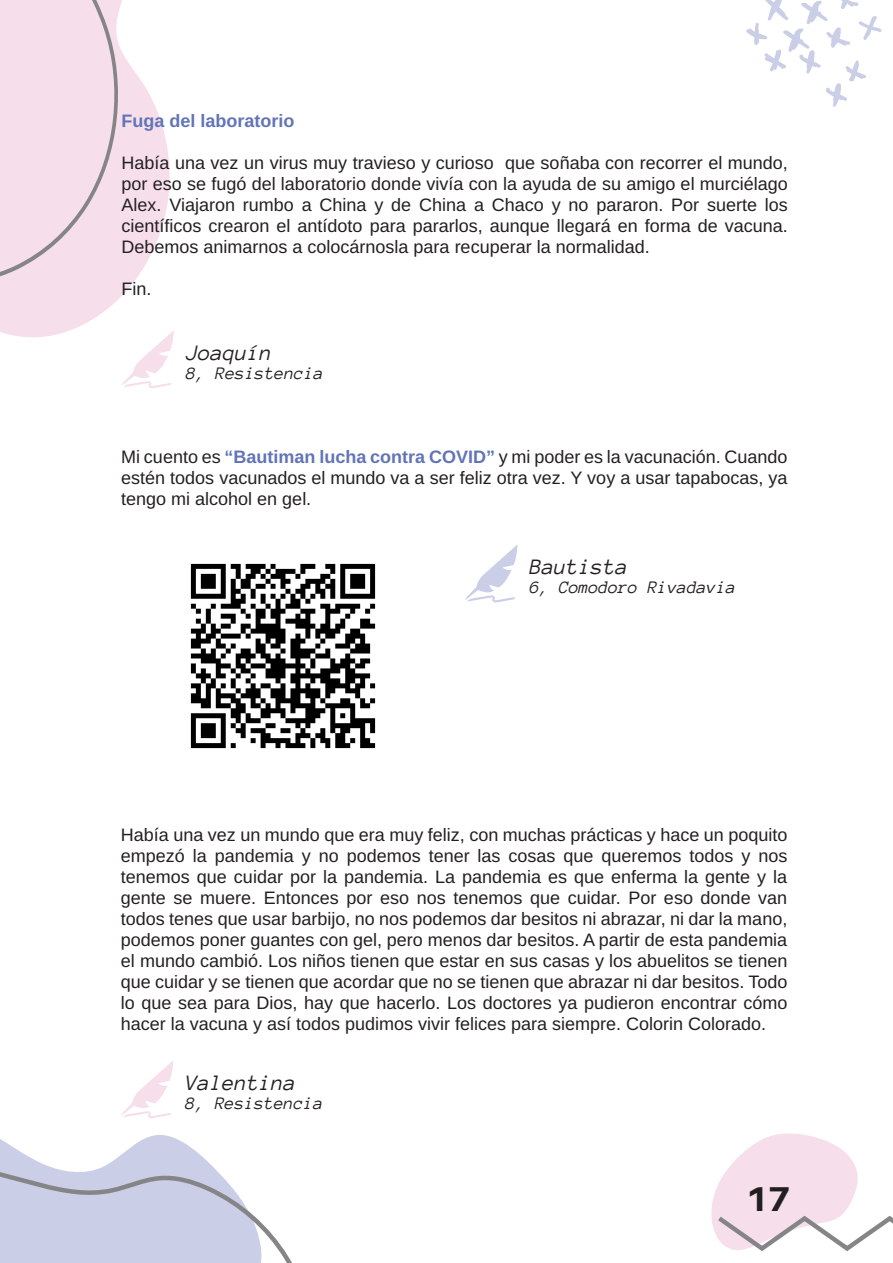
<style>
.page{position:relative;width:893px;height:1263px;background:#fff}
.page>*{position:absolute;margin:0;border:0;box-sizing:border-box;transform-origin:0 0}
.t1{font:800 34.5px "Aileron";color:#231f20}
.Estilo_de_párrafo_2{font:italic 22.5px "Anonymous Pro";color:#231f20}
.Cuerpo{font:18px/21px "Arimo";color:#231f20;text-align:justify}
.Estilo_de_párrafo_2-2{font:italic 18px "Anonymous Pro";color:#231f20}
.Cuerpo-2{font:700 18px "Arimo";color:#6174b8}
.s1{font-weight:700;color:#6174b8}
</style>
<div class="page">
<svg style="left:128px;top:62px;width:42px;height:227px;fill:#f6dfeb"></svg>
<svg style="left:0;top:1135px;width:201px;height:21px"></svg>
<svg style="left:0;top:1156px;width:292px;height:107px"></svg>
<svg style="left:746px;top:0;width:136px;height:107px"></svg>
<svg style="left:711px;top:1133px;width:182px;height:118px"></svg>
<svg style="left:0;top:0;width:128px;height:338px;background:#f3dde9"></svg>
<svg style="left:465px;top:545px;width:52px;height:57px"></svg>
<svg style="left:122px;top:330px;width:52px;height:58px"></svg>
<svg style="left:121px;top:1061px;width:52px;height:57px"></svg>
<img style="left:190px;top:563px;width:186px;height:186px">
<p class="Cuerpo-2" style="left:122px;top:109px;width:175px">Fuga del laboratorio</p>
<p class="Cuerpo" style="left:122px;top:153px;width:668px">Había una vez un virus muy travieso y curioso que soñaba con recorrer el mundo, por eso se fugó del laboratorio donde vivía con la ayuda de su amigo el murciélago Alex. Viajaron rumbo a China y de China a Chaco y no pararon. Por suerte los científicos crearon el antídoto para pararlos, aunque llegará en forma de vacuna.<br>Debemos animarnos a colocárnosla para recuperar la normalidad.</p>
<p class="Cuerpo" style="left:122px;top:279px;width:32px">Fin.</p>
<p class="Estilo_de_párrafo_2" style="left:186px;top:339px;width:87px">Joaquín</p>
<p class="Estilo_de_párrafo_2-2" style="left:186px;top:363px;width:139px">8, Resistencia</p>
<p class="Cuerpo" style="left:121px;top:447px;width:668px">Mi cuento es <span class="s1">“Bautiman lucha contra COVID”</span> y mi poder es la vacunación. Cuando estén todos vacunados el mundo va a ser feliz otra vez. Y voy a usar tapabocas, ya tengo mi alcohol en gel.</p>
<p class="Estilo_de_párrafo_2" style="left:530px;top:554px;width:100px">Bautista</p>
<p class="Estilo_de_párrafo_2-2" style="left:530px;top:577px;width:208px">6, Comodoro Rivadavia</p>
<p class="Cuerpo" style="left:121px;top:825px;width:668px">Había una vez un mundo que era muy feliz, con muchas prácticas y hace un poquito empezó la pandemia y no podemos tener las cosas que queremos todos y nos tenemos que cuidar por la pandemia. La pandemia es que enferma la gente y la gente se muere. Entonces por eso nos tenemos que cuidar. Por eso donde van todos tenes que usar barbijo, no nos podemos dar besitos ni abrazar, ni dar la mano, podemos poner guantes con gel, pero menos dar besitos. A partir de esta pandemia el mundo cambió. Los niños tienen que estar en sus casas y los abuelitos se tienen que cuidar y se tienen que acordar que no se tienen que abrazar ni dar besitos. Todo lo que sea para Dios, hay que hacerlo. Los doctores ya pudieron encontrar cómo hacer la vacuna y así todos pudimos vivir felices para siempre. Colorin Colorado.</p>
<p class="Estilo_de_párrafo_2" style="left:186px;top:1069px;width:112px">Valentina</p>
<p class="Estilo_de_párrafo_2-2" style="left:186px;top:1093px;width:139px">8, Resistencia</p>
<h1 class="t1" style="left:746px;top:1180px;width:46px">17</h1>
</div>
